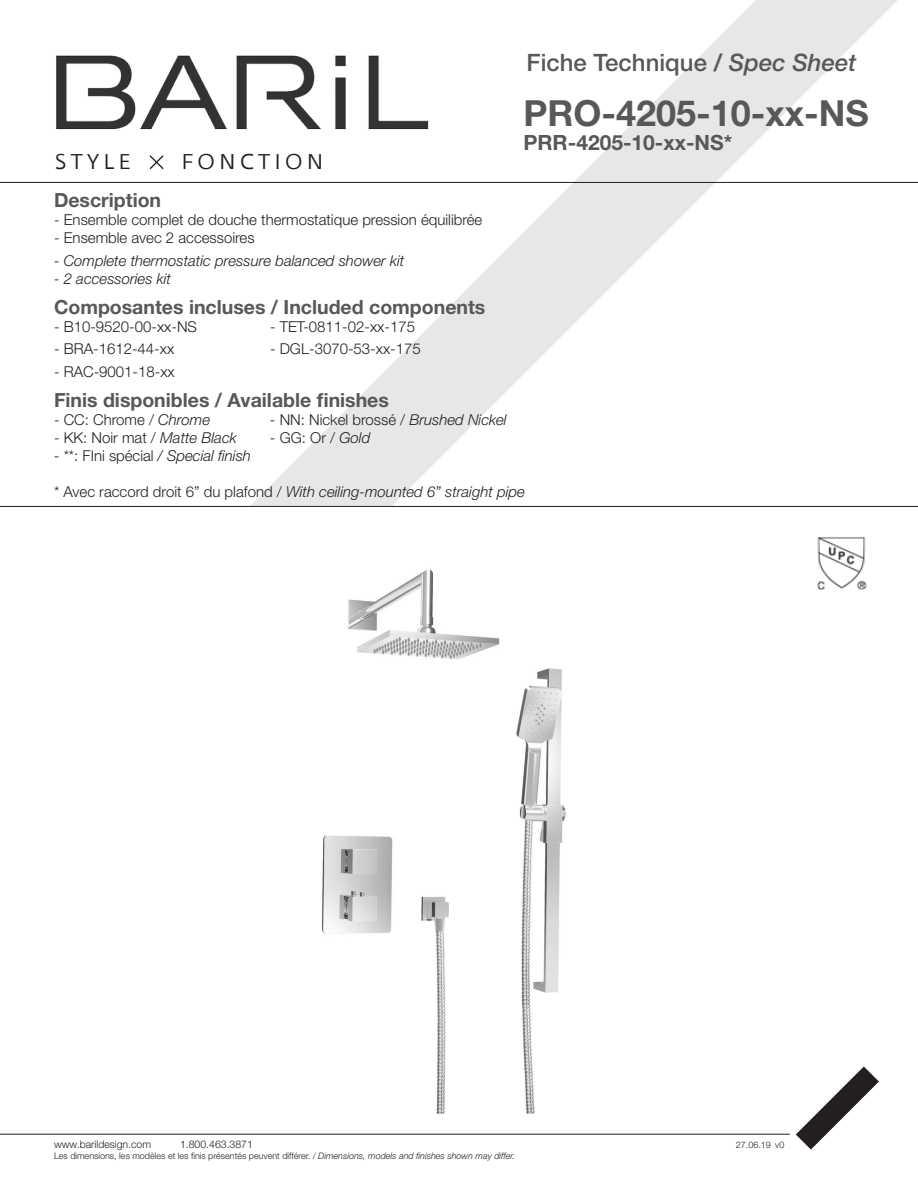
<style>
.page{position:relative;width:918px;height:1188px;background:#fff}
.page>*{position:absolute;margin:0;border:0;box-sizing:border-box;transform-origin:0 0}
.t1{font:700 36px "Helvetica Neue LT Std";color:#57585a}
.t2{font:500 24px "Helvetica Neue LT Std";color:#57585a}
.t3{font:21.3px "Fedra Sans Greek Book TF";letter-spacing:.2em;color:#231f20}
.t4{font:700 21px "Helvetica Neue LT Std";color:#57585a}
.t5{font:700 19.5px "Helvetica Neue LT Std";color:#57585a}
.t6{font:300 15px "Helvetica Neue LT Std";color:#231f20}
.t7{font:italic 300 15px "Helvetica Neue LT Std";color:#231f20}
.t8{font:300 10.5px "Helvetica Neue LT Std";color:#231f20}
.t9{font:300 9px "Helvetica Neue LT Std";color:#231f20}
.s1{font-style:italic}
.s2{font-style:normal}
</style>
<div class="page">
<svg style="left:250px;top:0;width:648px;height:506px"></svg>
<img style="left:54px;top:54px;width:378px;height:128px">
<svg style="left:148px;top:154px;width:17px;height:17px"></svg>
<hr style="left:0;top:182px;width:918px;height:1px;background:#231f20">
<hr style="left:0;top:506px;width:918px;height:1px;background:#231f20">
<hr style="left:0;top:1134px;width:790px;height:1px;background:#231f20">
<svg style="left:796px;top:1066px;width:83px;height:84px"></svg>
<img style="left:817px;top:537px;width:50px;height:53px">
<img style="left:322px;top:569px;width:244px;height:545px">
<h2 class="t2" style="left:526px;top:48px;width:331px">Fiche Technique / <span class="s1">Spec Sheet</span></h2>
<h3 class="t3" style="left:55px;top:151px;width:77px">STYLE</h3>
<h3 class="t3" style="left:181px;top:151px;width:144px">FONCTION</h3>
<p class="t1" style="left:523px;top:91px;width:347px">PRO-4205-10-xx-NS</p>
<p class="t4" style="left:523px;top:130px;width:210px">PRR-4205-10-xx-NS*</p>
<p class="t5" style="left:54px;top:188px;width:109px">Description</p>
<p class="t6" style="left:54px;top:211px;width:430px">- Ensemble complet de douche thermostatique pression équilibrée</p>
<p class="t6" style="left:54px;top:229px;width:202px">- Ensemble avec 2 accessoires</p>
<p class="t7" style="left:54px;top:251px;width:352px">- Complete thermostatic pressure balanced shower kit</p>
<p class="t7" style="left:54px;top:269px;width:118px">- 2 accessories kit</p>
<p class="t5" style="left:54px;top:295px;width:433px">Composantes incluses / Included components</p>
<p class="t6" style="left:54px;top:317px;width:145px">- B10-9520-00-xx-NS</p>
<p class="t6" style="left:270px;top:317px;width:147px">- TET-0811-02-xx-175</p>
<p class="t6" style="left:54px;top:340px;width:122px">- BRA-1612-44-xx</p>
<p class="t6" style="left:270px;top:340px;width:152px">- DGL-3070-53-xx-175</p>
<p class="t6" style="left:54px;top:362px;width:122px">- RAC-9001-18-xx</p>
<p class="t5" style="left:54px;top:388px;width:336px">Finis disponibles / Available finishes</p>
<p class="t6" style="left:54px;top:410px;width:158px">- CC: Chrome / <span class="s1">Chrome</span></p>
<p class="t6" style="left:270px;top:410px;width:238px">- NN: Nickel brossé / <span class="s1">Brushed Nickel</span></p>
<p class="t6" style="left:54px;top:428px;width:184px">- KK: Noir mat / <span class="s1">Matte Black</span></p>
<p class="t6" style="left:270px;top:428px;width:102px">- GG: Or / <span class="s1">Gold</span></p>
<p class="t7" style="left:54px;top:446px;width:198px">- <span class="s2">**: FIni spécial</span> / Special finish</p>
<p class="t7" style="left:54px;top:482px;width:472px"><span class="s2">* Avec raccord droit 6” du plafond /</span> With ceiling-mounted 6” straight pipe</p>
<p class="t8" style="left:54px;top:1138px;width:99px">www.barildesign.com</p>
<p class="t8" style="left:180px;top:1138px;width:74px">1.800.463.3871</p>
<p class="t9" style="left:736px;top:1139px;width:37px">27.06.19</p>
<p class="t9" style="left:54px;top:1150px;width:463px">Les dimensions, les modèles et les finis présentés peuvent différer. / <span class="s1">Dimensions, models and finishes shown may differ.</span></p>
<p class="t9" style="left:775px;top:1140px;width:11px">v0</p>
</div>
